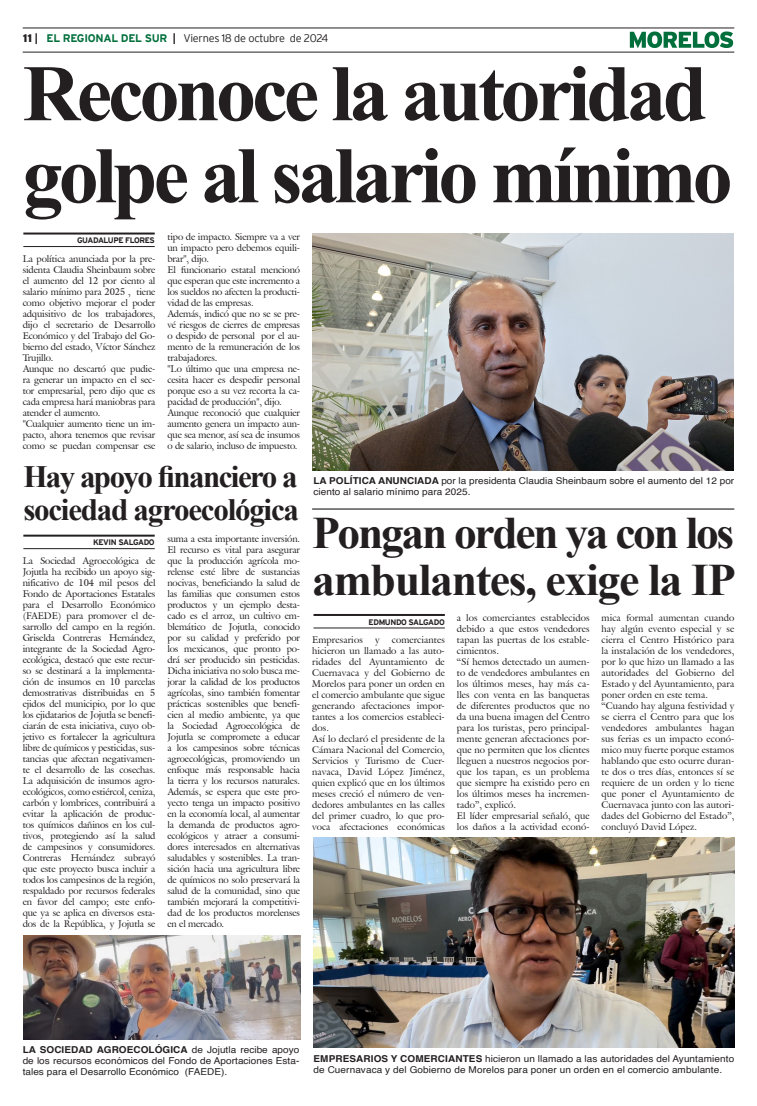
<style>
.page{position:relative;width:757px;height:1106px;background:#fff}
.page>*{position:absolute;margin:0;border:0;box-sizing:border-box;transform-origin:0 0}
.Cabeza_01{font:700 80px "Times New Roman";letter-spacing:-.05em;color:#231f20}
.Cabeza_02{font:700 45px "Times New Roman";letter-spacing:-.03em;color:#231f20}
.Cabeza_02-2{font:700 45px "Times New Roman";letter-spacing:-.05em;color:#231f20}
.Cabeza_03{font:700 31px/33px "Times New Roman";letter-spacing:-.04em;color:#231f20}
.t1{font:300 11px "Interstate";letter-spacing:-.025em;color:#231f20}
.t2{font:9.5px/11px "Galliard IT Cby BT";letter-spacing:-.01em;color:#231f20;text-align:justify}
.Pie_de_foto{font:9.5px/11px "Helvetica";letter-spacing:.005em;color:#231f20;scale:1.05 1}
.t3{font:9.5px/11px "Galliard IT Cby BT";letter-spacing:.01em;color:#231f20}
.t4{font:700 8px "Interstate";letter-spacing:-.05em;color:#231f20}
.s1{font-weight:900}
.s2{font-weight:700}
.s3{font-weight:700;color:#006f3c}
</style>
<div class="page">
<hr style="left:23px;top:28px;width:711px;height:1px;background:#231f20">
<hr style="left:23px;top:52px;width:711px;height:1px;background:#231f20">
<svg style="left:630px;top:31px;width:103px;height:17px"></svg>
<hr style="left:23px;top:232px;width:132px;height:2px;background:#231f20">
<hr style="left:23px;top:246px;width:132px;height:1px;background:#231f20">
<hr style="left:313px;top:614px;width:132px;height:2px;background:#231f20">
<hr style="left:313px;top:627px;width:132px;height:1px;background:#231f20">
<hr style="left:312px;top:508px;width:422px;height:1px;background:#000">
<hr style="left:23px;top:534px;width:132px;height:2px;background:#231f20">
<hr style="left:23px;top:548px;width:132px;height:1px;background:#231f20">
<img style="left:312px;top:234px;width:421px;height:237px">
<img style="left:313px;top:838px;width:421px;height:209px">
<img style="left:23px;top:935px;width:277px;height:104px">
<p class="t1" style="left:23px;top:32px;width:307px"><span class="s1">11</span> <span class="s2">|</span> <span class="s3">EL REGIONAL DEL SUR</span> <span class="s2">|</span> Viernes 18 de octubre de 2024</p>
<p class="Cabeza_01" style="left:23px;top:36px;width:686px">Reconoce la autoridad</p>
<p class="Cabeza_01" style="left:23px;top:118px;width:711px">golpe al salario mínimo</p>
<p class="t4" style="left:77px;top:236px;width:79px">GUADALUPE FLORES</p>
<p class="t2" style="left:167px;top:231px;width:134px">tipo de impacto. Siempre va a ver un impacto pero debemos equili&shy;brar", dijo.</p>
<p class="t2" style="left:167px;top:264px;width:134px">El funcionario estatal mencionó que esperan que este incremento a los sueldos no afecten la producti&shy;vidad de las empresas.</p>
<p class="t2" style="left:167px;top:308px;width:134px">Además, indicó que no se se pre&shy;vé riesgos de cierres de empresas o despido de personal por el au&shy;mento de la remuneración de los trabajadores.</p>
<p class="t2" style="left:167px;top:363px;width:134px">"Lo último que una empresa ne&shy;cesita hacer es despedir personal porque eso a su vez recorta la ca&shy;pacidad de producción", dijo.</p>
<p class="t2" style="left:167px;top:407px;width:134px">Aunque reconoció que cualquier aumento genera un impacto aun&shy;que sea menor, así sea de insumos o de salario, incluso de impuesto.</p>
<p class="t2" style="left:23px;top:253px;width:134px">La política anunciada por la pre&shy;sidenta Claudia Sheinbaum sobre el aumento del 12 por ciento al salario mínimo para 2025 , tiene como objetivo mejorar el poder adquisitivo de los trabajadores, dijo el secretario de Desarrollo Económico y del Trabajo del Go&shy;bierno del estado, Víctor Sánchez Trujillo.</p>
<p class="t2" style="left:23px;top:363px;width:134px">Aunque no descartó que pudie&shy;ra generar un impacto en el sec&shy;tor empresarial, pero dijo que es cada empresa hará maniobras para atender el aumento.</p>
<p class="t2" style="left:23px;top:418px;width:134px">"Cualquier aumento tiene un im&shy;pacto, ahora tenemos que revisar como se puedan compensar ese</p>
<p class="Cabeza_03" style="left:23px;top:459px;width:277px">Hay apoyo financiero a sociedad agroecológica</p>
<p class="t4" style="left:93px;top:538px;width:63px">KEVIN SALGADO</p>
<p class="t2" style="left:23px;top:555px;width:134px">La Sociedad Agroecológica de Jojutla ha recibido un apoyo sig&shy;nificativo de 104 mil pesos del Fondo de Aportaciones Estatales para el Desarrollo Económico (FAEDE) para promover el de&shy;sarrollo del campo en la región.<br>Griselda Contreras Hernández, integrante de la Sociedad Agro&shy;ecológica, destacó que este recur&shy;so se destinará a la implementa&shy;ción de insumos en 10 parcelas demostrativas distribuidas en 5 ejidos del municipio, por lo que los ejidatarios de Jojutla se benefi&shy;ciarán de esta iniciativa, cuyo ob&shy;jetivo es fortalecer la agricultura libre de químicos y pesticidas, sus&shy;tancias que afectan negativamen&shy;te el desarrollo de las cosechas.<br>La adquisición de insumos agro&shy;ecológicos, como estiércol, ceniza, carbón y lombrices, contribuirá a evitar la aplicación de produc&shy;tos químicos dañinos en los cul&shy;tivos, protegiendo así la salud de campesinos y consumidores.<br>Contreras Hernández subrayó que este proyecto busca incluir a todos los campesinos de la región, respaldado por recursos federales en favor del campo; este enfo&shy;que ya se aplica en diversos esta&shy;dos de la República, y Jojutla se</p>
<p class="t2" style="left:167px;top:533px;width:134px">suma a esta importante inversión.<br>El recurso es vital para asegurar que la producción agrícola mo&shy;relense esté libre de sustancias nocivas, beneficiando la salud de las familias que consumen estos productos y un ejemplo desta&shy;cado es el arroz, un cultivo em&shy;blemático de Jojutla, conocido por su calidad y preferido por los mexicanos, que pronto po&shy;drá ser producido sin pesticidas.<br>Dicha iniciativa no solo busca me&shy;jorar la calidad de los productos agrícolas, sino también fomentar prácticas sostenibles que benefi&shy;cien al medio ambiente, ya que la Sociedad Agroecológica de Jojutla se compromete a educar a los campesinos sobre técnicas agroecológicas, promoviendo un enfoque más responsable hacia la tierra y los recursos naturales.<br>Además, se espera que este pro&shy;yecto tenga un impacto positivo en la economía local, al aumentar la demanda de productos agro&shy;ecológicos y atraer a consumi&shy;dores interesados en alternativas saludables y sostenibles. La tran&shy;sición hacia una agricultura libre de químicos no solo preservará la salud de la comunidad, sino que también mejorará la competitivi&shy;dad de los productos morelenses en el mercado.</p>
<p class="Pie_de_foto" style="left:313px;top:475px;width:402px"><span class="s2">LA POLÍTICA ANUNCIADA</span> por la presidenta Claudia Sheinbaum sobre el aumento del 12 por ciento al salario mínimo para 2025.</p>
<p class="Cabeza_02-2" style="left:312px;top:500px;width:424px">Pongan orden ya con los</p>
<p class="Cabeza_02" style="left:312px;top:547px;width:425px">ambulantes, exige la IP</p>
<p class="t4" style="left:369px;top:617px;width:78px">EDMUNDO SALGADO</p>
<p class="t2" style="left:457px;top:612px;width:134px">a los comerciantes establecidos debido a que estos vendedores tapan las puertas de los estable&shy;cimientos.</p>
<p class="t2" style="left:457px;top:656px;width:134px">“Sí hemos detectado un aumen&shy;to de vendedores ambulantes en los últimos meses, hay más ca&shy;lles con venta en las banquetas de diferentes productos que no da una buena imagen del Centro para los turistas, pero principal&shy;mente generan afectaciones por&shy;que no permiten que los clientes lleguen a nuestros negocios por&shy;que los tapan, es un problema que siempre ha existido pero en los últimos meses ha incremen&shy;tado”, explicó.</p>
<p class="t3" style="left:457px;top:810px;width:134px">El líder empresarial señaló, que los daños a la actividad econó-</p>
<p class="t2" style="left:601px;top:612px;width:134px">mica formal aumentan cuando hay algún evento especial y se cierra el Centro Histórico para la instalación de los vendedores, por lo que hizo un llamado a las autoridades del Gobierno del Estado y del Ayuntamiento, para poner orden en este tema.</p>
<p class="t2" style="left:601px;top:700px;width:134px">“Cuando hay alguna festividad y se cierra el Centro para que los vendedores ambulantes hagan sus ferias es un impacto econó&shy;mico muy fuerte porque estamos hablando que esto ocurre duran&shy;te dos o tres días, entonces sí se requiere de un orden y lo tiene que poner el Ayuntamiento de Cuernavaca junto con las autori&shy;dades del Gobierno del Estado”, concluyó David López.</p>
<p class="t2" style="left:312px;top:634px;width:134px;text-indent:80px">comerciantes hicieron un llamado a las auto&shy;ridades del Ayuntamiento de Cuernavaca y del Gobierno de Morelos para poner un orden en el comercio ambulante que sigue generando afectaciones impor&shy;tantes a los comercios estableci&shy;dos.</p>
<p class="t2" style="left:312px;top:733px;width:134px">Así lo declaró el presidente de la Cámara Nacional del Comercio, Servicios y Turismo de Cuer&shy;navaca, David López Jiménez, quien explicó que en los últimos meses creció el número de ven&shy;dedores ambulantes en las calles del primer cuadro, lo que pro&shy;voca afectaciones económicas</p>
<p class="t3" style="left:312px;top:634px;width:52px">Empresarios</p>
<p class="t2" style="left:375px;top:634px;width:6px">y</p>
<p class="Pie_de_foto" style="left:23px;top:1044px;width:265px;text-align:justify"><span class="s2">LA SOCIEDAD AGROECOLÓGICA</span> de Jojutla recibe apoyo de los recursos económicos del Fondo de Aportaciones Esta&shy;tales para el Desarrollo Económico (FAEDE).</p>
<p class="Pie_de_foto" style="left:313px;top:1053px;width:402px"><span class="s2">EMPRESARIOS Y COMERCIANTES</span> hicieron un llamado a las autoridades del Ayuntamiento de Cuernavaca y del Gobierno de Morelos para poner un orden en el comercio ambulante.</p>
</div>
